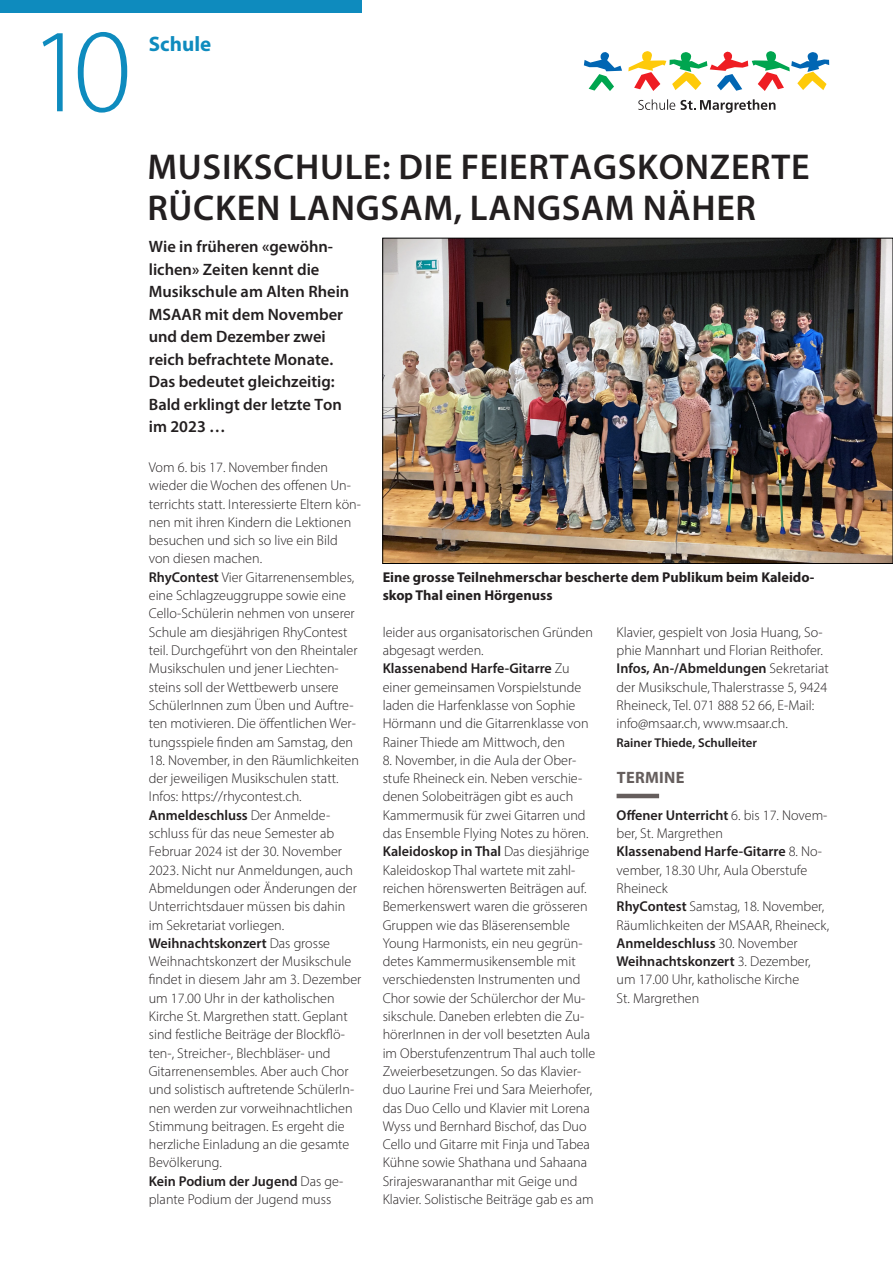
<style>
.page{position:relative;width:893px;height:1263px;background:#fff}
.page>*{position:absolute;margin:0;border:0;box-sizing:border-box;transform-origin:0 0}
._11_Seitenzahl{font:300 120px "Myriad Pro";color:#0e8bbe}
._1_Haupttitel{font:600 36px/40.5px "Myriad Pro";letter-spacing:.02em;color:#231f20}
._6_1_Pagina_fett_-_grün__Gemeinde{font:700 21px "Myriad Pro";color:#0e8bbe}
._2_Lead__Vorspann{font:600 16.5px/22.5px "Myriad Pro";color:#231f20}
._4_Untertitel{font:700 16.5px "Myriad Pro";letter-spacing:.02em;color:#655e5d}
._3_Lauftext{font:300 14.25px/18.3px "Myriad Pro";color:#231f20}
._8_Legende_linksbündig{font:700 14.25px/18.3px "Myriad Pro";color:#231f20}
._5_Autor{font:600 12.75px "Myriad Pro";color:#231f20}
.s1{font-weight:600}
</style>
<div class="page">
<div style="left:0;top:0;width:361px;height:13px;background:#0e8bbe"></div>
<svg style="left:638px;top:99px;width:137px;height:14px"></svg>
<svg style="left:584px;top:52px;width:38px;height:39px"></svg>
<svg style="left:628px;top:51px;width:201px;height:40px"></svg>
<hr style="left:617px;top:794px;width:42px;height:4px;background:#655e5d">
<img style="left:384px;top:240px;width:507px;height:322px">
<div style="left:382px;top:238px;width:511px;height:326px;border:1px solid #000"></div>
<p class="_11_Seitenzahl" style="left:29px;top:-1px;width:105px">10</p>
<p class="_6_1_Pagina_fett_-_grün__Gemeinde" style="left:149px;top:30px;width:64px">Schule</p>
<p class="_1_Haupttitel" style="left:147px;top:146px;width:664px">MUSIKSCHULE: DIE FEIERTAGSKONZERTE<br>RÜCKEN LANGSAM, LANGSAM NÄHER</p>
<p class="_2_Lead__Vorspann" style="left:149px;top:235px;width:202px">Wie in früheren «gewöhn&shy;lichen» Zeiten kennt die<br>Musikschule am Alten Rhein<br>MSAAR mit dem November und dem Dezember zwei reich befrachtete Monate.<br>Das bedeutet gleichzeitig:<br>Bald erklingt der letzte Ton im 2023 …</p>
<p class="_3_Lauftext" style="left:149px;top:458px;width:214px">Vom 6. bis 17. November finden wieder die Wochen des offenen Un&shy;terrichts statt. Interessierte Eltern kön&shy;nen mit ihren Kindern die Lektionen besuchen und sich so live ein Bild von diesen machen.</p>
<p class="_3_Lauftext" style="left:149px;top:568px;width:210px"><span class="s1">RhyContest</span> Vier Gitarrenensembles, eine Schlagzeuggruppe sowie eine Cello-Schülerin nehmen von unserer Schule am diesjährigen RhyContest teil. Durchgeführt von den Rheintaler Musikschulen und jener Liechten&shy;steins soll der Wettbewerb unsere SchülerInnen zum Üben und Auftre&shy;ten motivieren. Die öffentlichen Wer&shy;tungsspiele finden am Samstag, den</p>
<p class="_3_Lauftext" style="left:149px;top:751px;width:212px">18. November, in den Räumlichkeiten der jeweiligen Musikschulen statt.<br>Infos: https://rhycontest.ch.</p>
<p class="_3_Lauftext" style="left:149px;top:806px;width:209px"><span class="s1">Anmeldeschluss</span> Der Anmelde&shy;schluss für das neue Semester ab<br>Februar 2024 ist der 30. November<br>2023. Nicht nur Anmeldungen, auch<br>Abmeldungen oder Änderungen der<br>Unterrichtsdauer müssen bis dahin im Sekretariat vorliegen.</p>
<p class="_3_Lauftext" style="left:149px;top:934px;width:214px"><span class="s1">Weihnachtskonzert</span> Das grosse Weihnachtskonzert der Musikschule findet in diesem Jahr am 3. Dezember um 17.00 Uhr in der katholischen Kirche St. Margrethen statt. Geplant sind festliche Beiträge der Blockflö&shy;ten-, Streicher-, Blechbläser- und Gitarrenensembles. Aber auch Chor und solistisch auftretende SchülerIn&shy;nen werden zur vorweihnachtlichen Stimmung beitragen. Es ergeht die herzliche Einladung an die gesamte Bevölkerung.</p>
<p class="_3_Lauftext" style="left:149px;top:1172px;width:196px"><span class="s1">Kein Podium der Jugend</span> Das ge&shy;plante Podium der Jugend muss</p>
<p class="_8_Legende_linksbündig" style="left:383px;top:567px;width:433px">Eine grosse Teilnehmerschar bescherte dem Publikum beim Kaleido&shy;skop Thal einen Hörgenuss</p>
<p class="_3_Lauftext" style="left:383px;top:623px;width:212px">leider aus organisatorischen Gründen abgesagt werden.</p>
<p class="_3_Lauftext" style="left:383px;top:659px;width:207px"><span class="s1">Klassenabend Harfe-Gitarre</span> Zu einer gemeinsamen Vorspielstunde laden die Harfenklasse von Sophie Hörmann und die Gitarrenklasse von Rainer Thiede am Mittwoch, den</p>
<p class="_3_Lauftext" style="left:383px;top:751px;width:207px">8. November, in die Aula der Ober&shy;stufe Rheineck ein. Neben verschie&shy;denen Solobeiträgen gibt es auch Kammermusik für zwei Gitarren und das Ensemble Flying Notes zu hören.</p>
<p class="_3_Lauftext" style="left:383px;top:842px;width:214px"><span class="s1">Kaleidoskop in Thal</span> Das diesjährige Kaleidoskop Thal wartete mit zahl&shy;reichen hörenswerten Beiträgen auf.<br>Bemerkenswert waren die grösseren Gruppen wie das Bläserensemble Young Harmonists, ein neu gegrün&shy;detes Kammermusikensemble mit verschiedensten Instrumenten und Chor sowie der Schülerchor der Mu&shy;sikschule. Daneben erlebten die Zu&shy;hörerInnen in der voll besetzten Aula im Oberstufenzentrum Thal auch tolle Zweierbesetzungen. So das Klavier&shy;duo Laurine Frei und Sara Meierhofer, das Duo Cello und Klavier mit Lorena Wyss und Bernhard Bischof, das Duo Cello und Gitarre mit Finja und Tabea Kühne sowie Shathana und Sahaana Srirajeswarananthar mit Geige und Klavier. Solistische Beiträge gab es am</p>
<p class="_3_Lauftext" style="left:617px;top:623px;width:208px">Klavier, gespielt von Josia Huang, So&shy;phie Mannhart und Florian Reithofer.</p>
<p class="_3_Lauftext" style="left:617px;top:659px;width:214px"><span class="s1">Infos, An-/Abmeldungen</span> Sekretariat der Musikschule, Thalerstrasse 5, 9424<br>Rheineck, Tel. 071 888 52 66, E-Mail: info@msaar.ch, www.msaar.ch.</p>
<p class="_5_Autor" style="left:617px;top:734px;width:142px">Rainer Thiede, Schulleiter</p>
<p class="_4_Untertitel" style="left:617px;top:767px;width:69px">TERMINE</p>
<p class="_3_Lauftext" style="left:617px;top:806px;width:212px"><span class="s1">Offener Unterricht</span> 6. bis 17. Novem&shy;ber, St. Margrethen</p>
<p class="_3_Lauftext" style="left:617px;top:842px;width:207px"><span class="s1">Klassenabend Harfe-Gitarre</span> 8. No&shy;vember, 18.30 Uhr, Aula Oberstufe<br>Rheineck</p>
<p class="_3_Lauftext" style="left:617px;top:897px;width:214px"><span class="s1">RhyContest</span> Samstag, 18. November,<br>Räumlichkeiten der MSAAR, Rheineck,<br><span class="s1">Anmeldeschluss</span> 30. November</p>
<p class="_3_Lauftext" style="left:617px;top:952px;width:196px"><span class="s1">Weihnachtskonzert</span> 3. Dezember, um 17.00 Uhr, katholische Kirche<br>St. Margrethen</p>
</div>
